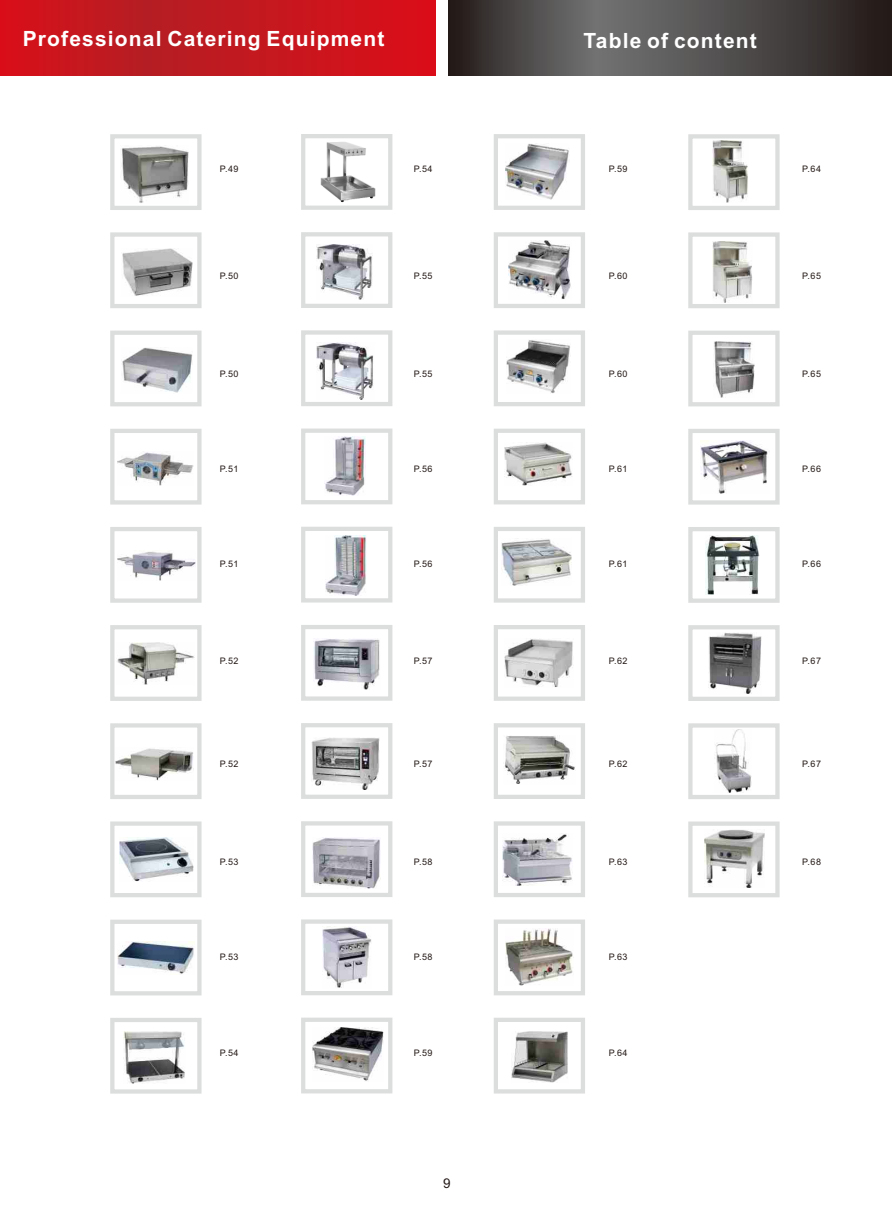
<style>
.page{position:relative;width:893px;height:1212px;background:#fff}
.page>*{position:absolute;margin:0;border:0;box-sizing:border-box;transform-origin:0 0}
.t1{font:700 21px "Arial";letter-spacing:.055em;color:#fff}
.t2{font:13.5px "Arial";color:#231916}
.t3{font:9px "Arial";letter-spacing:.055em;color:#231916}
</style>
<div class="page">
<svg style="left:0;top:0;width:436px;height:75px;background:#c7161d"></svg>
<svg style="left:449px;top:0;width:442px;height:75px;background:#4b4847"></svg>
<div style="left:110px;top:134px;width:92px;height:76px;border:4px solid #dcdddd"></div>
<div style="left:494px;top:134px;width:91px;height:76px;border:4px solid #dcdddd"></div>
<div style="left:301px;top:134px;width:91px;height:76px;border:4px solid #dcdddd"></div>
<div style="left:688px;top:134px;width:92px;height:76px;border:4px solid #dcdddd"></div>
<div style="left:110px;top:232px;width:92px;height:76px;border:4px solid #dcdddd"></div>
<div style="left:494px;top:232px;width:91px;height:76px;border:4px solid #dcdddd"></div>
<div style="left:301px;top:232px;width:91px;height:76px;border:4px solid #dcdddd"></div>
<div style="left:688px;top:232px;width:92px;height:76px;border:4px solid #dcdddd"></div>
<div style="left:110px;top:331px;width:92px;height:75px;border:4px solid #dcdddd"></div>
<div style="left:494px;top:330px;width:91px;height:76px;border:4px solid #dcdddd"></div>
<div style="left:301px;top:330px;width:91px;height:76px;border:4px solid #dcdddd"></div>
<div style="left:688px;top:331px;width:92px;height:75px;border:4px solid #dcdddd"></div>
<div style="left:110px;top:429px;width:92px;height:75px;border:4px solid #dcdddd"></div>
<div style="left:494px;top:429px;width:91px;height:75px;border:4px solid #dcdddd"></div>
<div style="left:301px;top:428px;width:91px;height:76px;border:4px solid #dcdddd"></div>
<div style="left:688px;top:429px;width:92px;height:76px;border:4px solid #dcdddd"></div>
<div style="left:110px;top:527px;width:92px;height:76px;border:4px solid #dcdddd"></div>
<div style="left:494px;top:527px;width:91px;height:76px;border:4px solid #dcdddd"></div>
<div style="left:301px;top:527px;width:91px;height:75px;border:4px solid #dcdddd"></div>
<div style="left:688px;top:527px;width:92px;height:76px;border:4px solid #dcdddd"></div>
<div style="left:110px;top:625px;width:92px;height:76px;border:4px solid #dcdddd"></div>
<div style="left:494px;top:625px;width:91px;height:76px;border:4px solid #dcdddd"></div>
<div style="left:301px;top:625px;width:91px;height:76px;border:4px solid #dcdddd"></div>
<div style="left:688px;top:625px;width:92px;height:76px;border:4px solid #dcdddd"></div>
<div style="left:110px;top:723px;width:92px;height:76px;border:4px solid #dcdddd"></div>
<div style="left:494px;top:723px;width:91px;height:76px;border:4px solid #dcdddd"></div>
<div style="left:301px;top:723px;width:91px;height:76px;border:4px solid #dcdddd"></div>
<div style="left:688px;top:723px;width:92px;height:76px;border:4px solid #dcdddd"></div>
<img style="left:121px;top:146px;width:67px;height:57px">
<img style="left:122px;top:248px;width:71px;height:48px">
<img style="left:122px;top:347px;width:71px;height:46px">
<img style="left:118px;top:452px;width:75px;height:33px">
<img style="left:118px;top:551px;width:78px;height:30px">
<img style="left:117px;top:642px;width:78px;height:42px">
<img style="left:116px;top:748px;width:78px;height:32px">
<img style="left:320px;top:142px;width:56px;height:61px">
<img style="left:316px;top:244px;width:57px;height:56px">
<img style="left:316px;top:342px;width:57px;height:58px">
<img style="left:324px;top:436px;width:41px;height:59px">
<img style="left:326px;top:536px;width:40px;height:59px">
<img style="left:314px;top:639px;width:66px;height:50px">
<img style="left:312px;top:738px;width:67px;height:52px">
<img style="left:505px;top:144px;width:64px;height:56px">
<img style="left:509px;top:241px;width:62px;height:58px">
<img style="left:506px;top:340px;width:64px;height:53px">
<img style="left:504px;top:443px;width:68px;height:43px">
<img style="left:502px;top:539px;width:70px;height:46px">
<img style="left:504px;top:736px;width:71px;height:48px">
<img style="left:504px;top:639px;width:69px;height:48px">
<div style="left:110px;top:920px;width:92px;height:75px;border:4px solid #dcdddd"></div>
<div style="left:494px;top:919px;width:91px;height:76px;border:4px solid #dcdddd"></div>
<div style="left:301px;top:919px;width:91px;height:76px;border:4px solid #dcdddd"></div>
<img style="left:117px;top:941px;width:77px;height:33px">
<img style="left:323px;top:927px;width:48px;height:61px">
<img style="left:505px;top:928px;width:68px;height:58px">
<div style="left:110px;top:1018px;width:92px;height:75px;border:4px solid #dcdddd"></div>
<div style="left:494px;top:1018px;width:91px;height:75px;border:4px solid #dcdddd"></div>
<div style="left:301px;top:1017px;width:91px;height:76px;border:4px solid #dcdddd"></div>
<img style="left:124px;top:1031px;width:61px;height:53px">
<img style="left:312px;top:1027px;width:72px;height:54px">
<img style="left:511px;top:1031px;width:57px;height:52px">
<img style="left:713px;top:141px;width:35px;height:61px">
<img style="left:712px;top:242px;width:40px;height:61px">
<img style="left:714px;top:342px;width:41px;height:55px">
<img style="left:701px;top:441px;width:67px;height:53px">
<img style="left:706px;top:535px;width:54px;height:60px">
<img style="left:708px;top:632px;width:53px;height:62px">
<img style="left:716px;top:729px;width:36px;height:63px">
<div style="left:110px;top:821px;width:92px;height:76px;border:4px solid #dcdddd"></div>
<div style="left:494px;top:821px;width:91px;height:76px;border:4px solid #dcdddd"></div>
<div style="left:301px;top:821px;width:91px;height:76px;border:4px solid #dcdddd"></div>
<div style="left:688px;top:821px;width:92px;height:76px;border:4px solid #dcdddd"></div>
<img style="left:120px;top:837px;width:73px;height:44px">
<img style="left:312px;top:837px;width:69px;height:51px">
<img style="left:503px;top:834px;width:69px;height:52px">
<img style="left:704px;top:830px;width:60px;height:58px">
<h1 class="t1" style="left:23px;top:31px;width:363px">Professional Catering Equipment</h1>
<h1 class="t1" style="left:583px;top:33px;width:175px">Table of content</h1>
<p class="t3" style="left:220px;top:165px;width:20px">P.49</p>
<p class="t3" style="left:414px;top:165px;width:20px">P.54</p>
<p class="t3" style="left:609px;top:165px;width:20px">P.59</p>
<p class="t3" style="left:802px;top:165px;width:20px">P.64</p>
<p class="t3" style="left:220px;top:273px;width:20px">P.50</p>
<p class="t3" style="left:414px;top:273px;width:20px">P.55</p>
<p class="t3" style="left:609px;top:273px;width:20px">P.60</p>
<p class="t3" style="left:802px;top:273px;width:20px">P.65</p>
<p class="t3" style="left:220px;top:370px;width:20px">P.50</p>
<p class="t3" style="left:414px;top:370px;width:20px">P.55</p>
<p class="t3" style="left:609px;top:370px;width:20px">P.60</p>
<p class="t3" style="left:802px;top:370px;width:20px">P.65</p>
<p class="t3" style="left:220px;top:465px;width:20px">P.51</p>
<p class="t3" style="left:414px;top:465px;width:20px">P.56</p>
<p class="t3" style="left:609px;top:465px;width:20px">P.61</p>
<p class="t3" style="left:802px;top:465px;width:20px">P.66</p>
<p class="t3" style="left:220px;top:560px;width:20px">P.51</p>
<p class="t3" style="left:414px;top:560px;width:20px">P.56</p>
<p class="t3" style="left:609px;top:560px;width:20px">P.61</p>
<p class="t3" style="left:802px;top:560px;width:20px">P.66</p>
<p class="t3" style="left:220px;top:657px;width:20px">P.52</p>
<p class="t3" style="left:414px;top:657px;width:20px">P.57</p>
<p class="t3" style="left:609px;top:657px;width:20px">P.62</p>
<p class="t3" style="left:802px;top:657px;width:20px">P.67</p>
<p class="t3" style="left:220px;top:760px;width:20px">P.52</p>
<p class="t3" style="left:414px;top:760px;width:20px">P.57</p>
<p class="t3" style="left:609px;top:760px;width:20px">P.62</p>
<p class="t3" style="left:802px;top:760px;width:20px">P.67</p>
<p class="t3" style="left:220px;top:858px;width:20px">P.53</p>
<p class="t3" style="left:414px;top:858px;width:20px">P.58</p>
<p class="t3" style="left:609px;top:858px;width:20px">P.63</p>
<p class="t3" style="left:802px;top:858px;width:20px">P.68</p>
<p class="t3" style="left:220px;top:953px;width:20px">P.53</p>
<p class="t3" style="left:414px;top:953px;width:20px">P.58</p>
<p class="t3" style="left:609px;top:953px;width:20px">P.63</p>
<p class="t3" style="left:220px;top:1049px;width:20px">P.54</p>
<p class="t3" style="left:414px;top:1049px;width:20px">P.59</p>
<p class="t3" style="left:609px;top:1049px;width:20px">P.64</p>
<h2 class="t2" style="left:443px;top:1178px;width:9px">9</h2>
</div>
